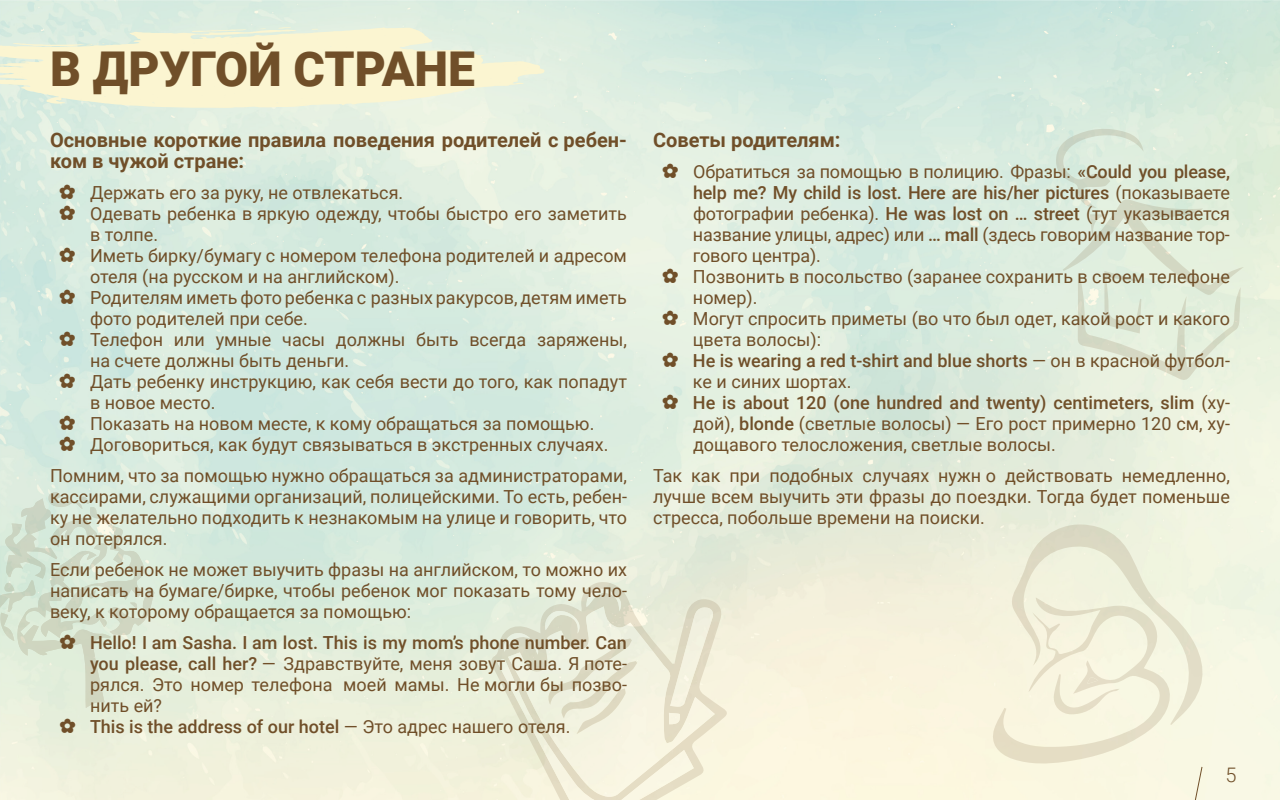
<style>
.page{position:relative;width:1280px;height:800px;background:#fff}
.page>*{position:absolute;margin:0;border:0;box-sizing:border-box;transform-origin:0 0}
.t1{font:900 48px "Roboto";color:#704f29}
.t2{font:700 20px/21px "Roboto";color:#704f29}
.t3{font:300 20px "Roboto";color:#704f29}
.t4{font:18px/21px "Roboto";color:#704f29;text-align:justify}
.t5{font:500 18px "Roboto";color:#704f29}
.s1{font-family:"Efon"}
.s2{font-family:"Efon";font-weight:400}
.s3{font-weight:500}
.s4{font-weight:400}
</style>
<div class="page">
<svg style="left:990px;top:524px;width:217px;height:276px;background:#f1f0da"></svg>
<svg style="left:0;top:492px;width:155px;height:216px;background:#d9e6d4"></svg>
<svg style="left:490px;top:580px;width:238px;height:220px;background:#edeeda"></svg>
<svg style="left:498px;top:587px;width:217px;height:213px;background:#ebebd7"></svg>
<svg style="left:1056px;top:126px;width:188px;height:255px;background:#deebd9"></svg>
<svg style="left:0;top:28px;width:545px;height:80px;background:#f3f3d5"></svg>
<svg style="left:258px;top:28px;width:8px;height:2px"></svg>
<svg style="left:278px;top:27px;width:14px;height:2px"></svg>
<svg style="left:13px;top:43px;width:91px;height:4px"></svg>
<svg style="left:192px;top:29px;width:54px;height:9px"></svg>
<h1 class="t1" style="left:50px;top:35px;width:427px">В ДРУГОЙ СТРАНЕ</h1>
<p class="t2" style="left:50px;top:128px;width:578px">Основные короткие правила поведения родителей с ребен&shy;ком в чужой стране:</p>
<p class="t4" style="left:60px;top:181px;width:345px"><span class="s1">"</span> Держать его за руку, не отвлекаться.</p>
<p class="t4" style="left:60px;top:202px;width:568px"><span class="s1">"</span> Одевать ребенка в яркую одежду, чтобы быстро его заметить</p>
<p class="t4" style="left:90px;top:223px;width:70px">в толпе.</p>
<p class="t4" style="left:60px;top:244px;width:569px"><span class="s1">"</span> Иметь бирку/бумагу с номером телефона родителей и адресом</p>
<p class="t4" style="left:90px;top:265px;width:311px">отеля (на русском и на английском).</p>
<p class="t4" style="left:60px;top:286px;width:568px"><span class="s1">"</span> Родителям иметь фото ребенка с разных ракурсов, детям иметь</p>
<p class="t4" style="left:90px;top:307px;width:219px">фото родителей при себе.</p>
<p class="t4" style="left:60px;top:328px;width:569px"><span class="s1">"</span> Телефон или умные часы должны быть всегда заряжены,</p>
<p class="t4" style="left:90px;top:349px;width:261px">на счете должны быть деньги.</p>
<p class="t4" style="left:60px;top:370px;width:568px"><span class="s1">"</span> Дать ребенку инструкцию, как себя вести до того, как попадут</p>
<p class="t4" style="left:90px;top:391px;width:127px">в новое место.</p>
<p class="t4" style="left:60px;top:412px;width:536px"><span class="s1">"</span> Показать на новом месте, к кому обращаться за помощью.</p>
<p class="t4" style="left:60px;top:433px;width:550px"><span class="s1">"</span> Договориться, как будут связываться в экстренных случаях.</p>
<p class="t4" style="left:50px;top:464px;width:579px">Помним, что за помощью нужно обращаться за администраторами, кассирами, служащими организаций, полицейскими. То есть, ребен&shy;ку не желательно подходить к незнакомым на улице и говорить, что он потерялся.</p>
<p class="t4" style="left:50px;top:558px;width:579px">Если ребенок не может выучить фразы на английском, то можно их написать на бумаге/бирке, чтобы ребенок мог показать тому чело&shy;веку, к которому обращается за помощью:</p>
<p class="t5" style="left:60px;top:630px;width:568px"><span class="s2">"</span> Hello! I am Sasha. I am lost. This is my mom’s phone number. Can</p>
<p class="t4" style="left:90px;top:652px;width:539px"><span class="s3">you please, call her?</span> — Здравствуйте, меня зовут Саша. Я поте-</p>
<p class="t4" style="left:90px;top:673px;width:538px">рялся. Это номер телефона моей мамы. Не могли бы позво-</p>
<p class="t4" style="left:90px;top:694px;width:74px">нить ей?</p>
<p class="t5" style="left:60px;top:714px;width:512px"><span class="s2">"</span> This is the address of our hotel <span class="s4">— Это адрес нашего отеля.</span></p>
<p class="t2" style="left:653px;top:128px;width:189px">Советы родителям:</p>
<p class="t4" style="left:663px;top:160px;width:568px"><span class="s1">"</span> Обратиться за помощью в полицию. Фразы: <span class="s3">«Could you please,</span></p>
<p class="t5" style="left:693px;top:180px;width:538px">help me? My child is lost. Here are his/her pictures <span class="s4">(показываете</span></p>
<p class="t4" style="left:693px;top:202px;width:538px">фотографии ребенка). <span class="s3">He was lost on … street</span> (тут указывается</p>
<p class="t4" style="left:693px;top:223px;width:538px">название улицы, адрес) или <span class="s3">… mall</span> (здесь говорим название тор-</p>
<p class="t4" style="left:693px;top:244px;width:129px">гового центра).</p>
<p class="t4" style="left:663px;top:265px;width:569px"><span class="s1">"</span> Позвонить в посольство (заранее сохранить в своем телефоне</p>
<p class="t4" style="left:693px;top:286px;width:66px">номер).</p>
<p class="t4" style="left:663px;top:307px;width:568px"><span class="s1">"</span> Могут спросить приметы (во что был одет, какой рост и какого</p>
<p class="t4" style="left:693px;top:328px;width:130px">цвета волосы):</p>
<p class="t5" style="left:663px;top:348px;width:569px"><span class="s2">"</span> He is wearing a red t-shirt and blue shorts <span class="s4">— он в красной футбол-</span></p>
<p class="t4" style="left:693px;top:370px;width:160px">ке и синих шортах.</p>
<p class="t5" style="left:663px;top:390px;width:569px"><span class="s2">"</span> He is about 120 (one hundred and twenty) centimeters, slim <span class="s4">(ху-</span></p>
<p class="t4" style="left:693px;top:412px;width:539px">дой), <span class="s3">blonde</span> (светлые волосы) — Его рост примерно 120 см, ху-</p>
<p class="t4" style="left:693px;top:433px;width:364px">дощавого телосложения, светлые волосы.</p>
<p class="t4" style="left:653px;top:464px;width:579px">Так как при подобных случаях нужн о действовать немедленно, лучше всем выучить эти фразы до поездки. Тогда будет поменьше стресса, побольше времени на поиски.</p>
<p class="t3" style="left:1225px;top:761px;width:13px">5</p>
</div>
